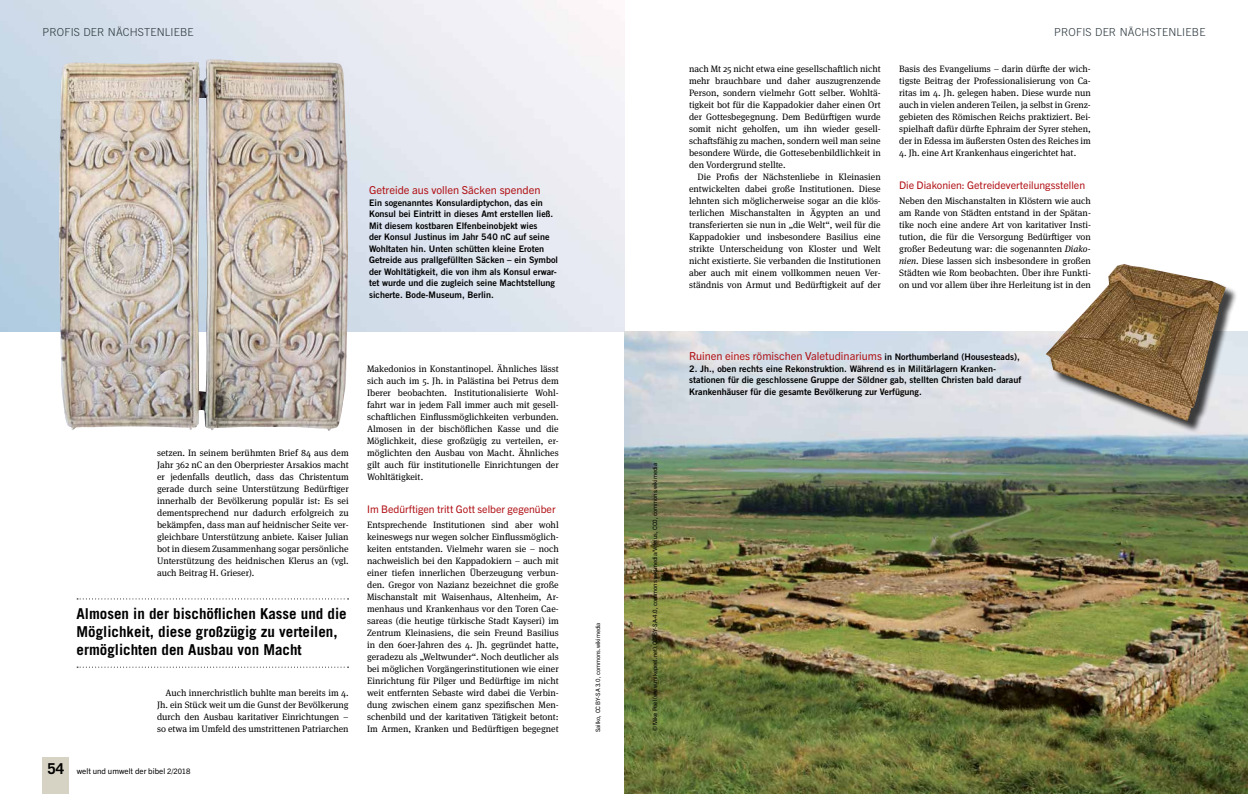
<style>
.page{position:relative;width:1248px;height:794px;background:#fff}
.page>*{position:absolute;margin:0;border:0;box-sizing:border-box;transform-origin:0 0}
.t1{font:700 15px/18px "Trade Gothic LT Std";color:#000}
.t2{font:11px "Trade Gothic Next LT Pro";color:#b11116}
.t3{font:300 11px "Trade Gothic LT Std";letter-spacing:.015em;color:#2c383d}
.t4{font:10.5px "Trade Gothic Next LT Pro";color:#b11116}
.t5{font:9.2px/12px "Meta Serif OT";color:#000;text-align:justify}
.t6{font:9px/11.5px "Trade Gothic LT Std Bd 2";color:#000}
.t7{font:8px "Trade Gothic Next LT Pro";color:#000}
.t8{font:6px "Trade Gothic Next LT Pro";color:#000}
.s1{font-family:"Trade Gothic LT Std";font-weight:700;font-size:15px}
.s2{font-size:7.5px}
.s3{font-style:italic}
.s4{font-family:"Trade Gothic LT Std Bd 2";font-size:9px;color:#000}
</style>
<div class="page">
<div style="left:43px;top:757px;width:26px;height:37px;background:#d7d3c4"></div>
<svg style="left:77px;top:598px;width:271px;height:1px"></svg>
<svg style="left:77px;top:666px;width:271px;height:1px"></svg>
<img style="left:59px;top:59px;width:289px;height:372px">
<img style="left:624px;top:331px;width:623px;height:463px">
<div style="left:1047px;top:266px;width:190px;height:167px;background:#000;opacity:.75"></div>
<img style="left:1045px;top:264px;width:180px;height:157px">
<p class="t3" style="left:43px;top:26px;width:153px">PROFIS DER NÄCHSTEN LIEBE</p>
<p class="t3" style="left:1054px;top:26px;width:153px">PROFIS DER NÄCHSTEN LIEBE</p>
<p class="t2" style="left:369px;top:183px;width:173px">Getreide aus vollen Säcken spenden</p>
<p class="t6" style="left:369px;top:197px;width:190px">Ein sogenanntes Konsulardiptychon, das ein Konsul bei Eintritt in dieses Amt erstellen ließ.<br>Mit diesem kostbaren Elfenbeinobjekt wies<br>der Konsul Justinus im Jahr 540 nC auf seine Wohltaten hin. U nten schütten kleine Eroten Getreide aus prallgefüllten Säcken – ein Symbol der Wohltätigkeit, die von ihm als Konsul erwar&shy;tet wurde und die zugleich seine Machtstellung sicherte. Bode-Museum, Berlin.</p>
<p class="t5" style="left:157px;top:447px;width:193px">setzen. In seinem berühmten Brief 84 aus dem Jahr 362 nC an den Oberpriester Arsakios macht er jedenfalls deutlich, dass das Christentum gerade durch seine Unterstützung Bedürftiger innerhalb der Bevölkerung populär ist: Es sei dementsprechend nur dadurch erfolgreich zu bekämpfen, dass man auf heidnischer Seite ver&shy;gleichbare Unterstützung anbiete. Kaiser Julian bot in diesem Zusammenhang sogar persönliche Unterstützung des heidnischen Klerus an (vgl. auch Beitrag H. Grieser).</p>
<h1 class="t1" style="left:77px;top:604px;width:272px">Almosen in der bischöflichen Kasse und die<br>Möglichkeit, diese großzügig zu verteilen, ermöglichten den Ausbau von Macht</h1>
<p class="t5" style="left:157px;top:687px;width:193px;text-indent:9px">Auch innerchristlich buhlte man bereits im 4.<br>Jh. ein Stück weit um die Gunst der Bevölkerung durch den Ausbau karitativer Einrichtungen – so etwa im Umfeld des umstrittenen Patriarchen</p>
<p class="t7" style="left:47px;top:765px;width:144px"><span class="s1">54</span> welt und umwelt der bibel <span class="s2">2/2018</span></p>
<p class="t5" style="left:367px;top:363px;width:193px">Makedonios in Konstantinopel. Ähnliches lässt sich auch im 5. Jh. in Palästina bei Petrus dem Iberer beobachten. Institutionalisierte Wohl&shy;fahrt war in jedem Fall immer auch mit gesell&shy;schaftlichen Einflussmöglichkeiten verbunden.<br>Almosen in der bischöflichen Kasse und die Möglichkeit, diese großzügig zu verteilen, er&shy;möglichten den Ausbau von Macht. Ähnliches gilt auch für institutionelle Einrichtungen der Wohltätigkeit.</p>
<p class="t4" style="left:367px;top:501px;width:190px">Im Bedürftigen tritt Gott selber gegenüber</p>
<p class="t5" style="left:367px;top:519px;width:193px">Entsprechende Institutionen sind aber wohl keineswegs nur wegen solcher Einflussmöglich&shy;keiten entstanden. Vielmehr waren sie – noch nachweislich bei den Kappadokiern – auch mit einer tiefen innerlichen Überzeugung verbun&shy;den. Gregor von Nazianz bezeichnet die große Mischanstalt mit Waisenhaus, Altenheim, Ar&shy;menhaus und Krankenhaus vor den Toren Cae&shy;sareas (die heutige türkische Stadt Kayseri) im Zentrum Kleinasiens, die sein Freund Basilius in den 60er-Jahren des 4. Jh. gegründet hatte, geradezu als „Weltwunder“. Noch deutlicher als bei möglichen Vorgängerinstitutionen wie einer Einrichtung für Pilger und Bedürftige im nicht weit entfernten Sebaste wird dabei die Verbin&shy;dung zwischen einem ganz spezifischen Men&shy;schenbild und der karitativen Tätigkeit betont:<br>Im Armen, Kranken und Bedürftigen begegnet</p>
<p class="t8" style="left:594px;top:732px;width:111px;rotate:-90deg">Sailko, CC BY-SA 3.0, commons.wikimedia</p>
<p class="t8" style="left:650px;top:731px;width:270px;rotate:-90deg">© Mike Peel (www.mikepeel.net).CC-BY-SA-4.0, commons.wikimedia/Veleius, CC0, commons.wikimedia</p>
<p class="t5" style="left:689px;top:63px;width:193px">nach Mt 25 nicht etwa eine gesellschaftlich nicht mehr brauchbare und daher auszugrenzende Person, sondern vielmehr Gott selber. Wohltä&shy;tigkeit bot für die Kappadokier daher einen Ort der Gottesbegegnung. Dem Bedürftigen wurde somit nicht geholfen, um ihn wieder gesell&shy;schaftsfähig zu machen, sondern weil man seine besondere Würde, die Gottesebenbildlichkeit in den Vordergrund stellte.</p>
<p class="t5" style="left:689px;top:171px;width:193px;text-indent:9px">Die Profis der Nächstenliebe in Kleinasien entwickelten dabei große Institutionen. Diese lehnten sich möglicherweise sogar an die klös&shy;terlichen Mischanstalten in Ägypten an und transferierten sie nun in „die Welt“, weil für die Kappadokier und insbesondere Basilius eine strikte Unterscheidung von Kloster und Welt nicht existierte. Sie verbanden die Institutionen aber auch mit einem vollkommen neuen Ver&shy;ständnis von Armut und Bedürftigkeit auf der</p>
<p class="t5" style="left:899px;top:63px;width:193px">Basis des Evangeliums – darin dürfte der wich&shy;tigste Beitrag der Professionalisierung von Ca&shy;ritas im 4. Jh. gelegen haben. Diese wurde nun auch in vielen anderen Teilen, ja selbst in Grenz&shy;gebieten des Römischen Reichs praktiziert. Bei&shy;spielhaft dafür dürfte Ephraim der Syrer stehen, der in Edessa im äußersten Osten des Reiches im</p>
<p class="t5" style="left:899px;top:147px;width:179px">4. Jh. eine Art Krankenhaus eingerichtet hat.</p>
<p class="t4" style="left:899px;top:177px;width:187px">Die Diakonien: Getreideverteilungsstellen</p>
<p class="t5" style="left:899px;top:195px;width:193px">Neben den Mischanstalten in Klöstern wie auch am Rande von Städten entstand in der Spätan&shy;tike noch eine andere Art von karitativer Insti&shy;tution, die für die Versorgung Bedürftiger von großer Bedeutung war: die sogenannten <span class="s3">Diako&shy;nien</span>. Diese lassen sich insbesondere in großen Städten wie Rom beobachten. Über ihre Funkti&shy;on und vor allem über ihre Herleitung ist in den</p>
<p class="t2" style="left:689px;top:348px;width:332px">Ruinen eines römischen Valetudinariums <span class="s4">in Northumberland (Housesteads),</span></p>
<p class="t6" style="left:689px;top:362px;width:333px">2. Jh., oben rechts eine Rekonstruktion. Während es in Militärlagern Kranken&shy;stationen für die geschlossene Gruppe der Söldner gab, stellten Christen bald darauf<br>Krankenhäuser für die gesamte Bevölkerung zur Verfügung.</p>
</div>
